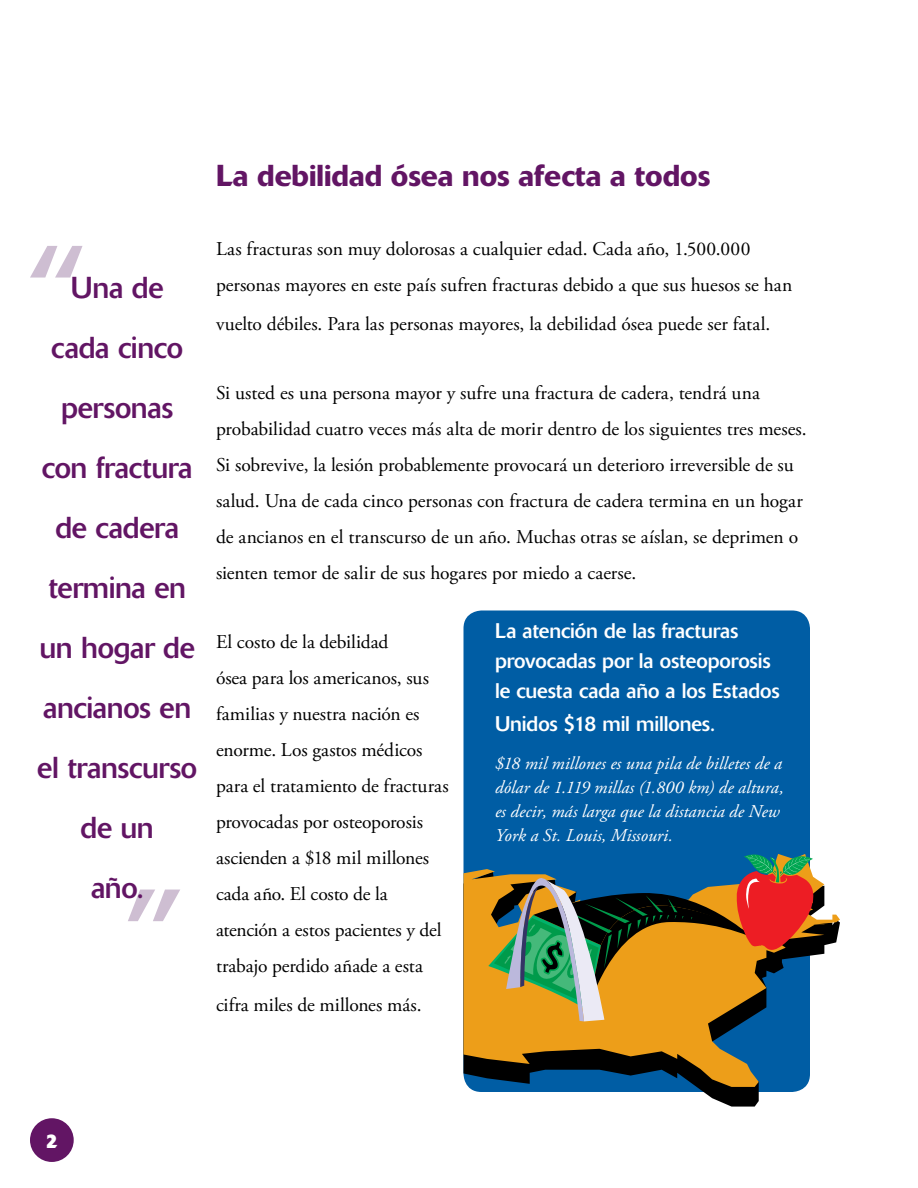
<style>
.page{position:relative;width:918px;height:1188px;background:#fff}
.page>*{position:absolute;margin:0;border:0;box-sizing:border-box;transform-origin:0 0}
.t1{font:150px "Delta";color:#cebed2}
.t2{font:30px/60px "Delta";letter-spacing:-.01em;color:#621564;text-align:center}
.t3{font:500 30px "Delta";color:#621564}
.t4{font:21px/30px "Delta";letter-spacing:-.005em;color:#fff}
.t5{font:19.5px/36px "Adobe Garamond Pro";letter-spacing:-.005em;color:#000}
.t6{font:700 19.5px "Delta";color:#fff}
.t7{font:italic 18px/24px "Adobe Garamond Pro";color:#fff}
</style>
<div class="page">
<div style="left:464px;top:610px;width:346px;height:482px;background:#005da4;border-radius:18px"></div>
<div style="left:30px;top:1118px;width:44px;height:44px;background:#621564;border-radius:50%"></div>
<svg style="left:468px;top:1087px;width:337px;height:20px"></svg>
<svg style="left:463px;top:854px;width:377px;height:233px"></svg>
<svg style="left:488px;top:854px;width:327px;height:167px"></svg>
<h2 class="t3" style="left:216px;top:157px;width:496px">La debilidad ósea nos afecta a todos</h2>
<h1 class="t1" style="left:28px;top:212px;width:58px">“</h1>
<h2 class="t2" style="left:37px;top:257px;width:162px">Una de<br>cada cinco personas con fractura de cadera termina en un hogar de ancianos en el transcurso de un<br>año.</h2>
<h1 class="t1" style="left:126px;top:855px;width:58px">”</h1>
<p class="t5" style="left:216px;top:231px;width:578px">Las fracturas son muy dolorosas a cualquier edad. Cada año, 1.500.000 personas mayores en este país sufren fracturas debido a que sus huesos se han</p>
<p class="t5" style="left:216px;top:306px;width:556px">vuelto débiles. Para las personas mayores, la debilidad ósea puede ser fatal.</p>
<p class="t5" style="left:216px;top:375px;width:592px">Si usted es una persona mayor y sufre una fractura de cadera, tendrá una probabilidad cuatro veces más alta de morir dentro de los siguientes tres meses.<br>Si sobrevive, la lesión probablemente provocará un deterioro irreversible de su salud. Una de cada cinco personas con fractura de cadera termina en un hogar de ancianos en el transcurso de un año. Muchas otras se aíslan, se deprimen o sienten temor de salir de sus hogares por miedo a caerse.</p>
<p class="t5" style="left:216px;top:624px;width:234px">El costo de la debilidad<br>ósea para los americanos, sus familias y nuestra nación es enorme. Los gastos médicos para el tratamiento de fracturas provocadas por osteoporosis ascienden a $18 mil millones cada año. El costo de la atención a estos pacientes y del trabajo perdido añade a esta</p>
<p class="t5" style="left:216px;top:987px;width:207px">cifra miles de millones más.</p>
<p class="t4" style="left:495px;top:616px;width:286px">La atención de las fracturas provocadas por la osteoporosis le cuesta cada año a los Estados</p>
<p class="t4" style="left:495px;top:709px;width:221px">Unidos $18 mil millones.</p>
<p class="t7" style="left:495px;top:751px;width:290px">$18 mil millones es una pila de billetes de a dólar de 1.119 millas (1.800 km) de altura, es decir, más larga que la distancia de New York a St. Louis, Missouri.</p>
<p class="t6" style="left:46px;top:1129px;width:14px">2</p>
</div>
